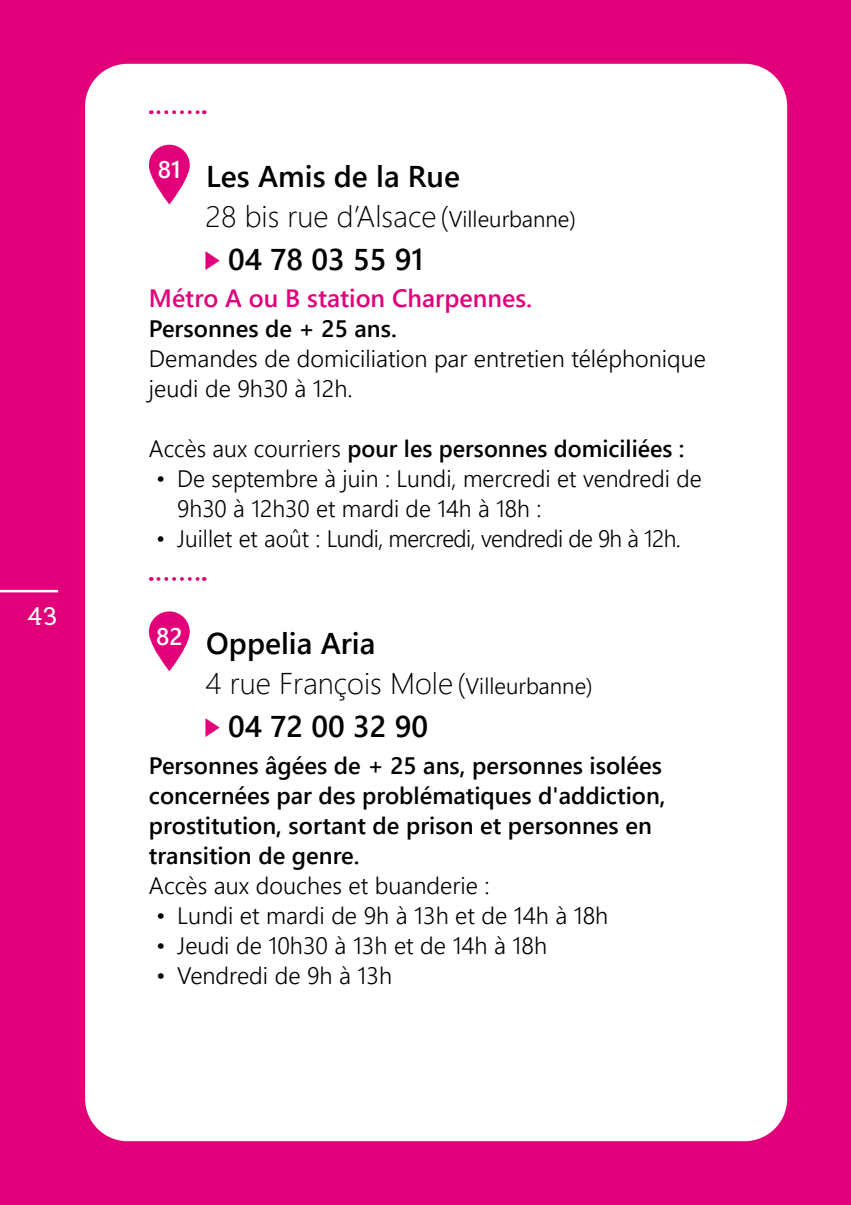
<style>
.page{position:relative;width:851px;height:1205px;background:#fff}
.page>*{position:absolute;margin:0;border:0;box-sizing:border-box;transform-origin:0 0}
.t1{font:30px "Webly Sleek UI Light";color:#000}
.t2{font:30px "Webly Sleek UI Semibold";color:#000}
.t3{font:27.5px "Nilland Small Caps Bold";color:#fff}
.t4{font:25px "Webly Sleek UI Semibold";color:#e2007a}
.t5{font:23.75px/30px "Webly Sleek UI Semilight";color:#000}
.t6{font:23.75px/30px "Webly Sleek UI Semibold";color:#000}
.t7{font:23.75px "Webly Sleek UI Semilight";letter-spacing:-.025em;color:#000}
.s1{font-family:"Webly Sleek UI Semilight";font-size:22.5px}
.s2{font-family:"Webly Sleek UI Semilight"}
</style>
<div class="page">
<div style="left:0;top:0;width:850px;height:1205px;background:#e2007a"></div>
<hr style="left:0;top:590px;width:58px;height:2px;background:#fff">
<div style="left:85px;top:64px;width:702px;height:1077px;background:#fff;border-radius:43px"></div>
<svg style="left:158px;top:110px;width:47px;height:4px"></svg>
<svg style="left:158px;top:577px;width:47px;height:4px"></svg>
<svg style="left:149px;top:145px;width:41px;height:59px"></svg>
<svg style="left:149px;top:611px;width:41px;height:60px"></svg>
<p class="t3" style="left:28px;top:599px;width:32px">43</p>
<p class="t2" style="left:158px;top:154px;width:304px"><sup>81</sup> Les Amis de la Rue</p>
<p class="t1" style="left:206px;top:194px;width:372px">28 bis rue d’Alsace(<span class="s1">Villeurbanne)</span></p>
<p class="t2" style="left:228px;top:236px;width:197px">04 78 03 55 91</p>
<p class="t4" style="left:149px;top:279px;width:384px">Métro A ou B station Charpennes.</p>
<p class="t6" style="left:149px;top:313px;width:249px">Personnes de + 25 ans.</p>
<p class="t5" style="left:149px;top:343px;width:558px">Demandes de domiciliation par entretien téléphonique jeudi de 9h30 à 12h.</p>
<p class="t6" style="left:149px;top:433px;width:537px"><span class="s2">Accès aux courriers</span> pour les personnes domiciliées :</p>
<p class="t5" style="left:177px;top:463px;width:526px;text-indent:-21px">• De septembre à juin : Lundi, mercredi et vendredi de<br>9h30 à 12h30 et mardi de 14h à 18h :</p>
<p class="t7" style="left:156px;top:521px;width:526px">• Juillet et août : Lundi, mercredi, vendredi de 9h à 12h.</p>
<p class="t2" style="left:156px;top:620px;width:221px"><sup>82</sup> Oppelia Aria</p>
<p class="t1" style="left:206px;top:660px;width:388px">4 rue François Mole(<span class="s1">Villeurbanne)</span></p>
<p class="t2" style="left:228px;top:703px;width:201px">04 72 00 32 90</p>
<p class="t6" style="left:149px;top:749px;width:518px">Personnes âgées de + 25 ans, personnes isolées concernées par des problématiques d'addiction, prostitution, sortant de prison et personnes en transition de genre.</p>
<p class="t5" style="left:149px;top:869px;width:342px">Accès aux douches et buanderie :</p>
<p class="t5" style="left:156px;top:899px;width:454px">• Lundi et mardi de 9h à 13h et de 14h à 18h</p>
<p class="t5" style="left:156px;top:929px;width:392px">• Jeudi de 10h30 à 13h et de 14h à 18h</p>
<p class="t5" style="left:156px;top:959px;width:237px">• Vendredi de 9h à 13h</p>
</div>
